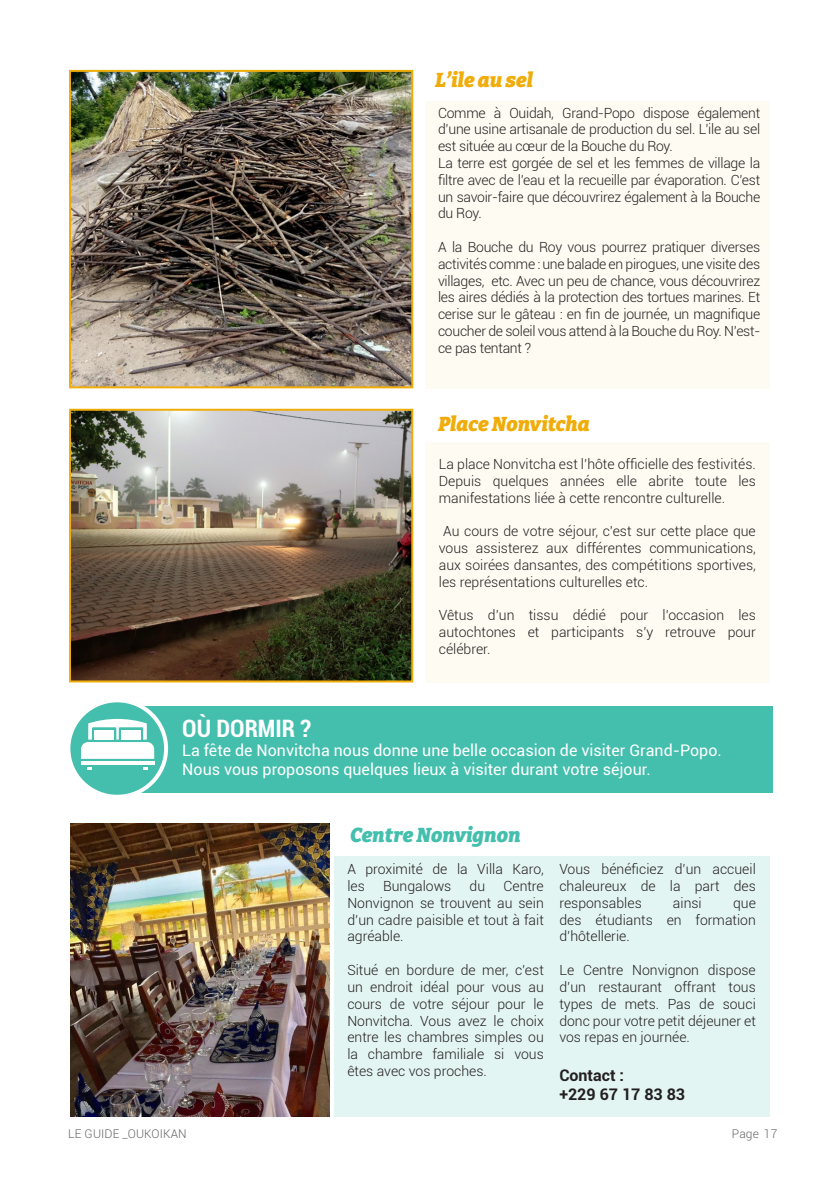
<style>
.page{position:relative;width:840px;height:1191px;background:#fff}
.page>*{position:absolute;margin:0;border:0;box-sizing:border-box;transform-origin:0 0}
.t1{font:700 condensed 24px "Roboto";color:#fff}
.t2{font:italic 900 20px "Bitter";color:#f0ad0a}
.t3{font:italic 900 20px "Bitter";color:#45bfad}
.t4{font:16px "Roboto";color:#fff}
.t5{font:700 16px "Roboto";color:#231f20}
.t6{font:300 14px/16.8px "Roboto";color:#231f20;text-align:justify}
.t7{font:300 12px "Roboto";letter-spacing:.01em;color:#636464}
</style>
<div class="page">
<div style="left:124px;top:706px;width:648px;height:86px;background:#45bfad"></div>
<img style="left:72px;top:73px;width:338px;height:312px">
<div style="left:69px;top:70px;width:344px;height:318px;border:2px solid #f0ad0a"></div>
<img style="left:72px;top:412px;width:338px;height:267px">
<div style="left:69px;top:409px;width:344px;height:273px;border:2px solid #f0ad0a"></div>
<img style="left:70px;top:823px;width:259px;height:293px">
<div style="left:425px;top:101px;width:344px;height:287px;background:#fefbf3"></div>
<div style="left:425px;top:442px;width:344px;height:240px;background:#fefbf3"></div>
<div style="left:334px;top:856px;width:435px;height:260px;background:#e3f5f2"></div>
<div style="left:68px;top:700px;width:98px;height:96px;background:#45bfad;border-radius:50%"></div>
<div style="left:66px;top:698px;width:102px;height:100px;border:4px solid #fff;border-radius:50%"></div>
<hr style="left:81px;top:761px;width:73px;height:4px;background:#fff">
<svg style="left:87px;top:767px;width:5px;height:3px"></svg>
<svg style="left:143px;top:767px;width:5px;height:3px"></svg>
<svg style="left:81px;top:719px;width:73px;height:40px"></svg>
<p class="t2" style="left:435px;top:67px;width:99px">L’ile au sel</p>
<p class="t6" style="left:438px;top:104px;width:323px">Comme à Ouidah, Grand-Popo dispose également d’une usine artisanale de production du sel. L’ile au sel est située au cœur de la Bouche du Roy.</p>
<p class="t6" style="left:438px;top:154px;width:323px">La terre est gorgée de sel et les femmes de village la filtre avec de l’eau et la recueille par évaporation. C’est un savoir-faire que découvrirez également à la Bouche du Roy.</p>
<p class="t6" style="left:438px;top:238px;width:323px">A la Bouche du Roy vous pourrez pratiquer diverses activités comme : une balade en pirogues, une visite des villages, etc. Avec un peu de chance, vous découvrirez les aires dédiés à la protection des tortues marines. Et cerise sur le gâteau : en fin de journée, un magnifique coucher de soleil vous attend à la Bouche du Roy. N’est&shy;ce pas tentant ?</p>
<p class="t2" style="left:438px;top:412px;width:153px">Place Nonvitcha</p>
<p class="t6" style="left:438px;top:455px;width:318px">La place Nonvitcha est l’hôte officielle des festivités.<br>Depuis quelques années elle abrite toute les manifestations liée à cette rencontre culturelle.</p>
<p class="t6" style="left:438px;top:522px;width:318px;text-indent:5px">Au cours de votre séjour, c’est sur cette place que vous assisterez aux différentes communications, aux soirées dansantes, des compétitions sportives, les représentations culturelles etc.</p>
<p class="t6" style="left:438px;top:606px;width:318px">Vêtus d’un tissu dédié pour l’occasion les autochtones et participants s’y retrouve pour célébrer.</p>
<p class="t1" style="left:182px;top:711px;width:130px">OÙ DORMIR ?</p>
<p class="t4" style="left:182px;top:739px;width:540px">La fête de Nonvitcha nous donne une belle occasion de visiter Grand-Popo.</p>
<p class="t4" style="left:182px;top:758px;width:469px">Nous vous proposons quelques lieux à visiter durant votre séjour.</p>
<p class="t3" style="left:350px;top:822px;width:172px">Centre Nonvignon</p>
<p class="t6" style="left:347px;top:860px;width:198px">A proximité de la Villa Karo, les</p>
<p class="t6" style="left:383px;top:877px;width:70px">Bungalows</p>
<p class="t6" style="left:469px;top:877px;width:17px">du</p>
<p class="t6" style="left:347px;top:877px;width:198px;text-indent:156px">Centre Nonvignon se trouvent au sein d’un cadre paisible et tout à fait agréable.</p>
<p class="t6" style="left:347px;top:961px;width:198px">Situé en bordure de mer, c’est un endroit idéal pour vous au cours de votre séjour pour le Nonvitcha. Vous avez le choix entre les chambres simples ou la chambre familiale si vous êtes avec vos proches.</p>
<p class="t6" style="left:559px;top:860px;width:198px">Vous bénéficiez d’un accueil chaleureux de la part des responsables</p>
<p class="t6" style="left:672px;top:894px;width:30px">ainsi</p>
<p class="t6" style="left:559px;top:894px;width:198px;text-indent:173px">que des étudiants en formation d’hôtellerie.</p>
<p class="t6" style="left:559px;top:961px;width:198px">Le Centre Nonvignon dispose d’un restaurant offrant tous types de mets. Pas de souci donc pour votre petit déjeuner et vos repas en journée.</p>
<p class="t5" style="left:559px;top:1063px;width:66px">Contact :</p>
<p class="t5" style="left:559px;top:1083px;width:127px">+229 67 17 83 83</p>
<p class="t7" style="left:68px;top:1125px;width:120px">LE GUIDE _OUKOIKAN</p>
<p class="t7" style="left:731px;top:1125px;width:47px">Page 17</p>
</div>
